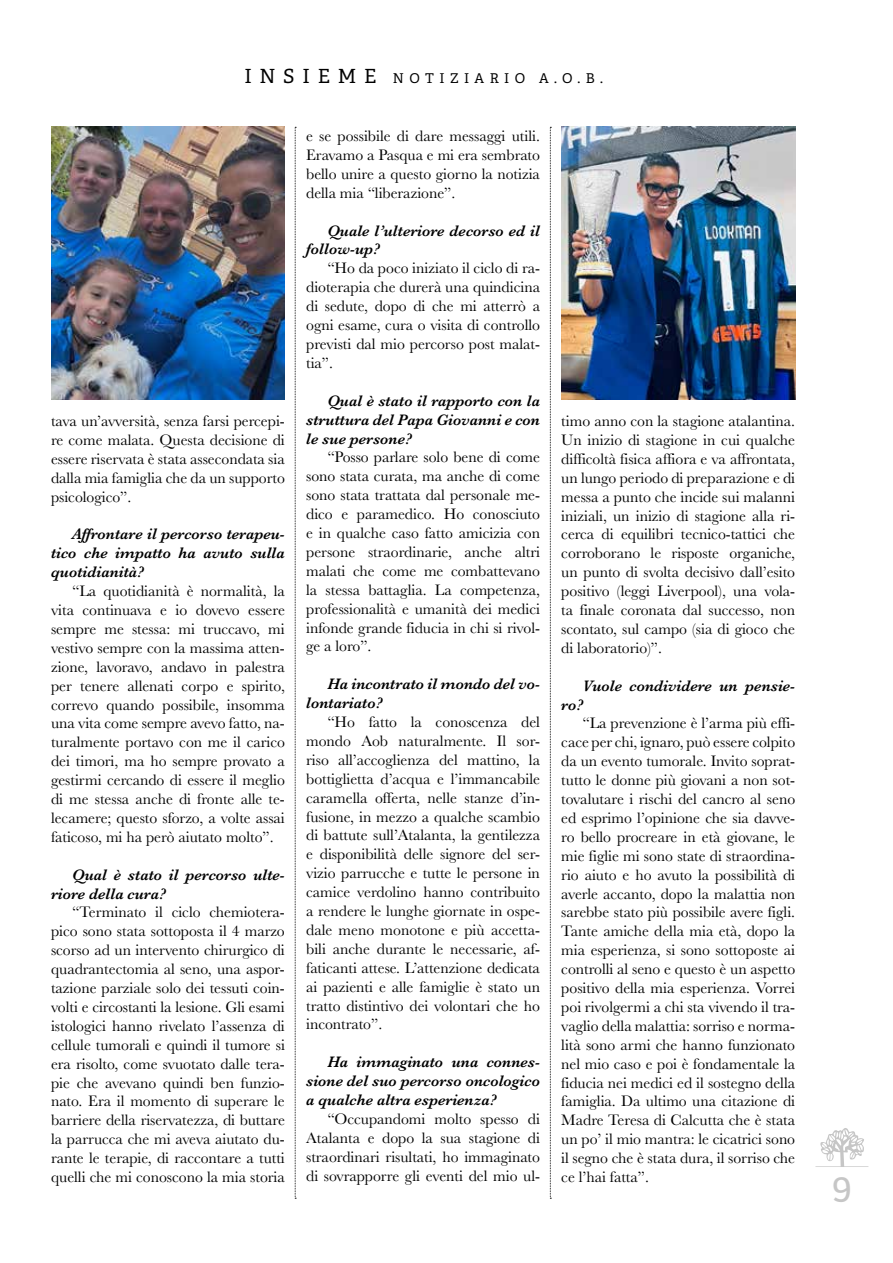
<style>
.page{position:relative;width:893px;height:1263px;background:#fff}
.page>*{position:absolute;margin:0;border:0;box-sizing:border-box;transform-origin:0 0}
.t1{font:37.5px "Adelle";color:#c6c6c6}
.t2{font:15.75px/18.9px "Baskerville";color:#000;text-align:justify}
.t3{font:italic 600 15.75px/18.9px "Baskerville";color:#000}
.t4{font:13.5px "Adelle";letter-spacing:.4em;color:#000}
.s1{font-size:19.5px}
</style>
<div class="page">
<svg style="left:815px;top:1128px;width:53px;height:39px"></svg>
<svg style="left:550px;top:127px;width:1px;height:1072px"></svg>
<svg style="left:295px;top:127px;width:1px;height:1072px"></svg>
<img style="left:51px;top:127px;width:234px;height:272px">
<img style="left:561px;top:127px;width:234px;height:272px">
<p class="t4" style="left:244px;top:70px;width:360px"><span class="s1">INSIEME</span> NOTIZIARIO A.O.B.</p>
<p class="t2" style="left:51px;top:412px;width:235px">tava un’avversità, senza farsi percepi&shy;re come malata. Questa decisione di essere riservata è stata assecondata sia dalla mia famiglia che da un supporto psicologico”.</p>
<p class="t3" style="left:51px;top:525px;width:235px;text-align:justify;text-indent:21px">Affrontare il percorso terapeu&shy;tico che impatto ha avuto sulla quotidianità?</p>
<p class="t2" style="left:51px;top:582px;width:235px;text-indent:21px">“La quotidianità è normalità, la vita continuava e io dovevo essere sempre me stessa: mi truccavo, mi vestivo sempre con la massima atten&shy;zione, lavoravo, andavo in palestra per tenere allenati corpo e spirito, correvo quando possibile, insomma una vita come sempre avevo fatto, na&shy;turalmente portavo con me il carico dei timori, ma ho sempre provato a gestirmi cercando di essere il meglio di me stessa anche di fronte alle te&shy;lecamere; questo sforzo, a volte assai faticoso, mi ha però aiutato molto”.</p>
<p class="t3" style="left:51px;top:865px;width:235px;text-indent:21px">Qual è stato il percorso ulte&shy;riore della cura?</p>
<p class="t2" style="left:51px;top:903px;width:235px;text-indent:21px">“Terminato il ciclo chemiotera&shy;pico sono stata sottoposta il 4 marzo scorso ad un intervento chirurgico di quadrantectomia al seno, una aspor&shy;tazione parziale solo dei tessuti coin&shy;volti e circostanti la lesione. Gli esami istologici hanno rivelato l’assenza di cellule tumorali e quindi il tumore si era risolto, come svuotato dalle tera&shy;pie che avevano quindi ben funzio&shy;nato. Era il momento di superare le barriere della riservatezza, di buttare la parrucca che mi aveva aiutato du&shy;rante le terapie, di raccontare a tutti quelli che mi conoscono la mia storia</p>
<p class="t2" style="left:306px;top:127px;width:235px">e se possibile di dare messaggi utili.<br>Eravamo a Pasqua e mi era sembrato bello unire a questo giorno la notizia della mia “liberazione”.</p>
<p class="t3" style="left:306px;top:221px;width:235px;text-indent:21px">Quale l’ulteriore decorso ed il follow-up?</p>
<p class="t2" style="left:306px;top:259px;width:235px;text-indent:21px">“Ho da poco iniziato il ciclo di ra&shy;dioterapia che durerà una quindicina di sedute, dopo di che mi atterrò a ogni esame, cura o visita di controllo previsti dal mio percorso post malat&shy;tia”.</p>
<p class="t3" style="left:306px;top:391px;width:235px;text-align:justify;text-indent:21px">Qual è stato il rapporto con la struttura del Papa Giovanni e con le sue persone?</p>
<p class="t2" style="left:306px;top:448px;width:235px;text-indent:21px">“Posso parlare solo bene di come sono stata curata, ma anche di come sono stata trattata dal personale me&shy;dico e paramedico. Ho conosciuto e in qualche caso fatto amicizia con persone straordinarie, anche altri malati che come me combattevano la stessa battaglia. La competenza, professionalità e umanità dei medici infonde grande fiducia in chi si rivol&shy;ge a loro”.</p>
<p class="t3" style="left:306px;top:675px;width:235px;text-indent:21px">Ha incontrato il mondo del vo&shy;lontariato?</p>
<p class="t2" style="left:306px;top:713px;width:235px;text-indent:21px">“Ho fatto la conoscenza del mondo Aob naturalmente. Il sor&shy;riso all’accoglienza del mattino, la bottiglietta d’acqua e l’immancabile caramella offerta, nelle stanze d’in&shy;fusione, in mezzo a qualche scambio di battute sull’Atalanta, la gentilezza e disponibilità delle signore del ser&shy;vizio parrucche e tutte le persone in camice verdolino hanno contribuito a rendere le lunghe giornate in ospe&shy;dale meno monotone e più accetta&shy;bili anche durante le necessarie, af&shy;faticanti attese. L’attenzione dedicata ai pazienti e alle famiglie è stato un tratto distintivo dei volontari che ho incontrato”.</p>
<p class="t3" style="left:306px;top:1053px;width:235px;text-align:justify;text-indent:21px">Ha immaginato una connes&shy;sione del suo percorso oncologico a qualche altra esperienza?</p>
<p class="t2" style="left:306px;top:1110px;width:235px;text-indent:21px">“Occupandomi molto spesso di Atalanta e dopo la sua stagione di straordinari risultati, ho immaginato di sovrapporre gli eventi del mio ul-</p>
<p class="t2" style="left:561px;top:412px;width:235px">timo anno con la stagione atalantina.<br>Un inizio di stagione in cui qualche difficoltà fisica affiora e va affrontata, un lungo periodo di preparazione e di messa a punto che incide sui malanni iniziali, un inizio di stagione alla ri&shy;cerca di equilibri tecnico-tattici che corroborano le risposte organiche, un punto di svolta decisivo dall’esito positivo (leggi Liverpool), una vola&shy;ta finale coronata dal successo, non scontato, sul campo (sia di gioco che di laboratorio)”.</p>
<p class="t3" style="left:561px;top:676px;width:235px;text-indent:21px">Vuole condividere un pensie&shy;ro?</p>
<p class="t2" style="left:561px;top:714px;width:235px;text-indent:21px">“La prevenzione è l’arma più effi&shy;cace per chi, ignaro, può essere colpito da un evento tumorale. Invito soprat&shy;tutto le donne più giovani a non sot&shy;tovalutare i rischi del cancro al seno ed esprimo l’opinione che sia davve&shy;ro bello procreare in età giovane, le mie figlie mi sono state di straordina&shy;rio aiuto e ho avuto la possibilità di averle accanto, dopo la malattia non sarebbe stato più possibile avere figli.<br>Tante amiche della mia età, dopo la mia esperienza, si sono sottoposte ai controlli al seno e questo è un aspetto positivo della mia esperienza. Vorrei poi rivolgermi a chi sta vivendo il tra&shy;vaglio della malattia: sorriso e norma&shy;lità sono armi che hanno funzionato nel mio caso e poi è fondamentale la fiducia nei medici ed il sostegno della famiglia. Da ultimo una citazione di Madre Teresa di Calcutta che è stata un po’ il mio mantra: le cicatrici sono il segno che è stata dura, il sorriso che ce l’hai fatta”.</p>
<h1 class="t1" style="left:832px;top:1163px;width:22px">9</h1>
</div>
